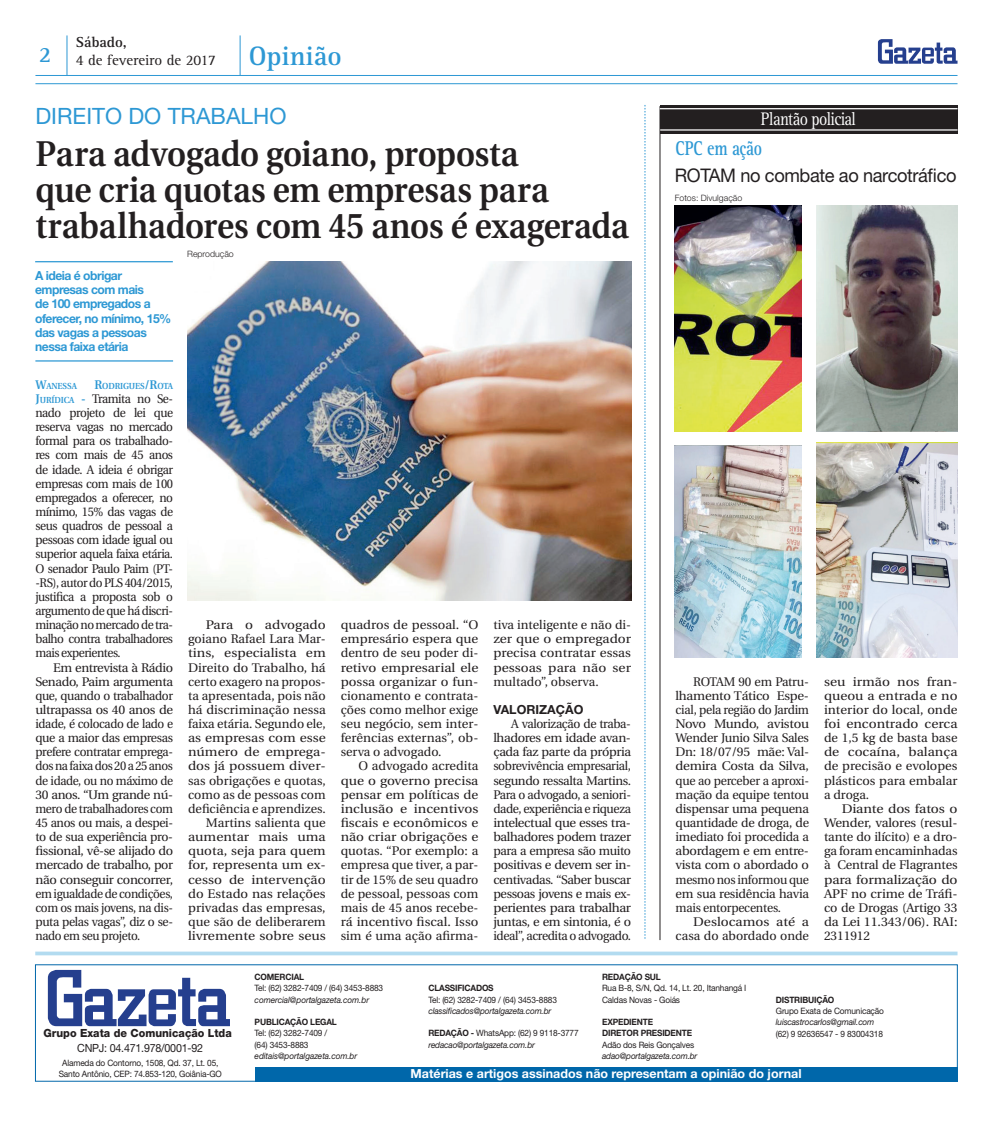
<style>
.page{position:relative;width:993px;height:1124px;background:#fff}
.page>*{position:absolute;margin:0;border:0;box-sizing:border-box;transform-origin:0 0}
.t1{font:600 35.75px/36.2px "Utopia";letter-spacing:-.005em;color:#231f20;scale:.92 1}
.t2{font:22.5px "Helvetica Neue";color:#2d98d4}
.t3{font:700 20.62px "Rotis Serif";letter-spacing:-.015em;color:#2d98d4;scale:.77 1}
.t4{font:18.75px "Helvetica Neue";letter-spacing:-.02em;color:#231f20}
.t5{font:18.75px "Rotis Serif";letter-spacing:-.04em;color:#fff;scale:.85 1}
.t6{font:15px/18px "Rotis Serif";color:#231f20}
.t7{font:12.5px/14.1px "Utopia";color:#231f20;text-align:justify}
.t8{font:12.5px/14.1px "Utopia";color:#231f20;text-align:right;scale:1.1 1}
.t9{font:12.5px/14.1px "Utopia";color:#231f20;text-align:justify;scale:.94 1}
.t10{font:12.5px/14.1px "Utopia";color:#231f20;text-align:justify;scale:1.05 1}
.t11{font:12.5px/14.1px "Utopia";color:#231f20;text-align:justify;scale:1.11 1}
.t12{font:700 12.5px/14.1px "Helvetica Neue";letter-spacing:-.04em;color:#2d98d4}
.t13{font:700 12.5px "Helvetica Neue";color:#fff}
.t14{font:700 12.5px "Helvetica Neue";color:#231f20}
.t15{font:800 11.25px "Helvetica Neue";color:#231f20;scale:.96 1}
.t16{font:11.25px "Helvetica Neue";letter-spacing:-.02em;color:#231f20;scale:.95 1}
.t17{font:8.75px/11.2px "Helvetica Neue";letter-spacing:-.02em;color:#231f20;scale:.95 1}
.t18{font:italic 8.75px/11.2px "Helvetica Neue";letter-spacing:-.02em;color:#231f20;scale:.95 1}
.t19{font:700 8.75px/11.2px "Helvetica Neue";letter-spacing:-.02em;color:#231f20;scale:.95 1}
.t20{font:300 8.75px "Helvetica Neue";color:#231f20}
.t21{font:600 8.75px "Utopia";letter-spacing:-.015em;color:#2d98d4;scale:.94 1}
.s1{font-weight:700}
.s2{font-weight:700;font-size:27.5px;color:#2d98d4}
.s3{font-size:12.5px}
.s4{font-weight:600;color:#2d98d4}
.s5{font-weight:600;font-size:8.75px;color:#2d98d4}
.s6{font-weight:700;font-style:normal}
.s7{font-style:normal}
</style>
<div class="page">
<svg style="left:877px;top:39px;width:80px;height:25px"></svg>
<hr style="left:35px;top:83px;width:922px;height:1px;background:#2d98d4">
<hr style="left:35px;top:75px;width:922px;height:1px;background:#2d98d4">
<hr style="left:67px;top:35px;width:1px;height:40px;background:#2d98d4">
<hr style="left:240px;top:35px;width:1px;height:40px;background:#2d98d4">
<svg style="left:35px;top:951px;width:922px;height:4px;background:#bde0f2"></svg>
<svg style="left:48px;top:969px;width:182px;height:56px"></svg>
<div style="left:254px;top:1067px;width:703px;height:14px;background:#0067aa"></div>
<svg style="left:644px;top:105px;width:1px;height:833px"></svg>
<hr style="left:35px;top:261px;width:138px;height:1px;background:#2d98d4">
<hr style="left:35px;top:360px;width:138px;height:1px;background:#2d98d4">
<hr style="left:659px;top:106px;width:1px;height:833px;background:#231f20">
<div style="left:659px;top:105px;width:298px;height:28px;background:#231f20"></div>
<hr style="left:660px;top:129px;width:297px;height:2px;background:#fff">
<hr style="left:659px;top:108px;width:298px;height:1px;background:#fff">
<img style="left:674px;top:445px;width:127px;height:212px">
<img style="left:816px;top:442px;width:141px;height:215px">
<img style="left:816px;top:205px;width:141px;height:226px">
<img style="left:674px;top:205px;width:126px;height:226px">
<img style="left:187px;top:261px;width:443px;height:339px">
<p class="t6" style="left:39px;top:34px;width:304px;text-indent:37px"><span class="s1">Sábado,<br></span><sup>2</sup> 4 de fevereiro de 2017 <span class="s2">Opinião</span></p>
<h2 class="t2" style="left:35px;top:108px;width:252px">DIREITO DO TRABALHO</h2>
<h1 class="t1" style="left:35px;top:138px;width:646px">Para advogado goiano, proposta<br>que cria quotas em empresas para trabalhadores com 45 anos é exagerada</h1>
<p class="t12" style="left:35px;top:270px;width:138px">A ideia é obrigar empresas com mais<br>de 100 empregados a oferecer, no mínimo, 15% das vagas a pessoas nessa faixa etária</p>
<p class="t21" style="left:35px;top:383px;width:46px"><span class="s3">W</span>ANESSA</p>
<p class="t21" style="left:94px;top:383px;width:85px"><span class="s3">R</span>ODRIGUES<span class="s3">/R</span>OTA</p>
<p class="t9" style="left:35px;top:392px;width:148px"><span class="s4">J</span><span class="s5">URÍDICA</span> <span class="s4">-</span> Tramita no Se&shy;nado projeto de lei que reserva vagas no mercado formal para os trabalhado&shy;res com mais de 45 anos de idade. A ideia é obrigar empresas com mais de 100 empregados a oferecer, no mínimo, 15% das vagas de seus quadros de pessoal a pessoas com idade igual ou superior aquela faixa etária.<br>O senador Paulo Paim (PT--RS), autor do PLS 404/2015, justifica a proposta sob o argumento de que há discri&shy;minação no mercado de tra&shy;balho contra trabalhadores mais experientes.</p>
<p class="t7" style="left:35px;top:661px;width:139px;text-indent:18px">Em entrevista à Rádio Senado, Paim argumenta que, quando o trabalhador ultrapassa os 40 anos de idade, é colocado de lado e que a maior das empresas prefere contratar emprega&shy;dos na faixa dos 20 a 25 anos de idade, ou no máximo de 30 anos. “Um grande nú&shy;mero de trabalhadores com 45 anos ou mais, a despei&shy;to de sua experiência pro&shy;fissional, vê-se alijado do mercado de trabalho, por não conseguir concorrer, em igualdade de condições, com os mais jovens, na dis&shy;puta pelas vagas”, diz o se&shy;nado em seu projeto.</p>
<p class="t20" style="left:187px;top:251px;width:48px">Reprodução</p>
<p class="t8" style="left:188px;top:618px;width:127px">Para o advogado goiano Rafael Lara Mar&shy;tins, especialista em<br>Direito do Trabalho, há certo exagero na propos&shy;ta apresentada, pois não há discriminação nessa faixa etária. Segundo ele, as empresas com esse número de emprega&shy;dos já possuem diver&shy;sas obrigações e quotas, como as de pessoas com deficiência e aprendizes.<br>Martins salienta que aumentar mais uma quota, seja para quem for, representa um ex&shy;cesso de intervenção do Estado nas relações privadas das empresas, que são de deliberarem livremente sobre seus</p>
<p class="t10" style="left:340px;top:618px;width:133px">quadros de pessoal. “O empresário espera que dentro de seu poder di&shy;retivo empresarial ele possa organizar o fun&shy;cionamento e contrata&shy;ções como melhor exige seu negócio, sem inter&shy;ferências externas”, ob&shy;serva o advogado.</p>
<p class="t7" style="left:340px;top:760px;width:139px;text-indent:18px">O advogado acredita que o governo precisa pensar em políticas de inclusão e incentivos fiscais e econômicos e não criar obrigações e quotas. “Por exemplo: a empresa que tiver, a par&shy;tir de 15% de seu quadro de pessoal, pessoas com mais de 45 anos recebe&shy;rá incentivo fiscal. Isso sim é uma ação afirma-</p>
<p class="t7" style="left:493px;top:618px;width:139px">tiva inteligente e não di&shy;zer que o empregador precisa contratar essas pessoas para não ser multado”, observa.</p>
<p class="t14" style="left:493px;top:705px;width:91px">VALORIZAÇÃO</p>
<p class="t7" style="left:493px;top:717px;width:139px;text-indent:18px">A valorização de traba&shy;lhadores em idade avan&shy;çada faz parte da própria sobrevivência empresarial, segundo ressalta Martins.<br>Para o advogado, a seniori&shy;dade, experiência e riqueza intelectual que esses tra&shy;balhadores podem trazer para a empresa são muito positivas e devem ser in&shy;centivadas. “Saber buscar pessoas jovens e mais ex&shy;perientes para trabalhar juntas, e em sintonia, é o ideal”, acredita o advogado.</p>
<h3 class="t5" style="left:760px;top:111px;width:113px">Plantão policial</h3>
<h3 class="t3" style="left:675px;top:141px;width:114px">CPC em ação</h3>
<h3 class="t4" style="left:674px;top:168px;width:283px">ROTAM no combate ao narcotráfico</h3>
<p class="t20" style="left:674px;top:195px;width:69px">Fotos: Divulgação</p>
<p class="t7" style="left:675px;top:675px;width:135px;text-indent:18px">ROTAM 90 em Patru&shy;lhamento Tático Espe&shy;cial, pela região do Jardim Novo Mundo, avistou Wender Junio Silva Sales Dn: 18/07/95 mãe: Val&shy;demira Costa da Silva, que ao perceber a aproxi&shy;mação da equipe tentou dispensar uma pequena quantidade de droga, de imediato foi procedida a abordagem e em entre&shy;vista com o abordado o mesmo nos informou que em sua residência havia mais entorpecentes.</p>
<p class="t8" style="left:675px;top:915px;width:123px">Deslocamos até a casa do abordado onde</p>
<p class="t8" style="left:823px;top:675px;width:123px;text-align:justify">seu irmão nos fran&shy;queou a entrada e no interior do local, onde foi encontrado cerca de 1,5 kg de basta base de cocaína, balança de precisão e evolopes plásticos para embalar a droga.</p>
<p class="t11" style="left:823px;top:802px;width:122px;text-indent:18px">Diante dos fatos o Wender, valores (resul&shy;tante do ilícito) e a dro&shy;ga foram encaminhadas à Central de Flagrantes para formalização do APF no crime de Tráfi&shy;co de Drogas (Artigo 33 da Lei 11.343/06). RAI:<br>2311912</p>
<p class="t15" style="left:43px;top:1028px;width:198px">Grupo Exata de Comunicação Ltda</p>
<p class="t16" style="left:77px;top:1044px;width:134px">CNPJ: 04.471.978/0001-92</p>
<p class="t17" style="left:59px;top:1058px;width:173px;line-height:10.5px;text-align:center">Alameda do Contorno, 1508, Qd. 37, Lt. 05,<br>Santo Antônio, CEP: 74.853-120, Goiânia-GO</p>
<p class="t19" style="left:254px;top:972px;width:54px">COMERCIAL</p>
<p class="t17" style="left:254px;top:983px;width:137px">Tel: (62) 3282-7409 / (64) 3453-8883</p>
<p class="t18" style="left:254px;top:994px;width:122px">comercial@portalgazeta.com.br</p>
<p class="t19" style="left:254px;top:1017px;width:88px">PUBLICAÇÃO LEGAL</p>
<p class="t17" style="left:254px;top:1028px;width:78px">Tel: (62) 3282-7409 / (64) 3453-8883</p>
<p class="t18" style="left:254px;top:1050px;width:109px">editais@portalgazeta.com.br</p>
<p class="t19" style="left:602px;top:972px;width:63px">REDAÇÃO SUL</p>
<p class="t17" style="left:602px;top:983px;width:153px">Rua B-8, S/N, Qd. 14, Lt. 20, Itanhangá I<br>Caldas Novas - Goiás</p>
<p class="t19" style="left:602px;top:1017px;width:96px">EXPEDIENTE<br>DIRETOR PRESIDENTE</p>
<p class="t17" style="left:602px;top:1039px;width:98px">Adão dos Reis Gonçalves</p>
<p class="t18" style="left:602px;top:1050px;width:102px">adao@portalgazeta.com.br</p>
<p class="t19" style="left:428px;top:983px;width:70px">CLASSIFICADOS</p>
<p class="t17" style="left:428px;top:994px;width:137px">Tel: (62) 3282-7409 / (64) 3453-8883</p>
<p class="t18" style="left:428px;top:1005px;width:131px">classificados@portalgazeta.com.br</p>
<p class="t18" style="left:428px;top:1028px;width:160px"><span class="s6">REDAÇÃO -</span> <span class="s7">WhatsApp: (62) 9 9118-3777 </span>redacao@portalgazeta.com.br</p>
<p class="t19" style="left:775px;top:994px;width:63px">DISTRIBUIÇÃO</p>
<p class="t17" style="left:775px;top:1005px;width:115px">Grupo Exata de Comunicação</p>
<p class="t18" style="left:775px;top:1017px;width:105px">luiscastrocarlos@gmail.com</p>
<p class="t17" style="left:775px;top:1028px;width:114px">(62) 9 92636547 - 9 83004318</p>
<p class="t13" style="left:410px;top:1069px;width:392px">Matérias e artigos assinados não representam a opinião do jornal</p>
</div>
